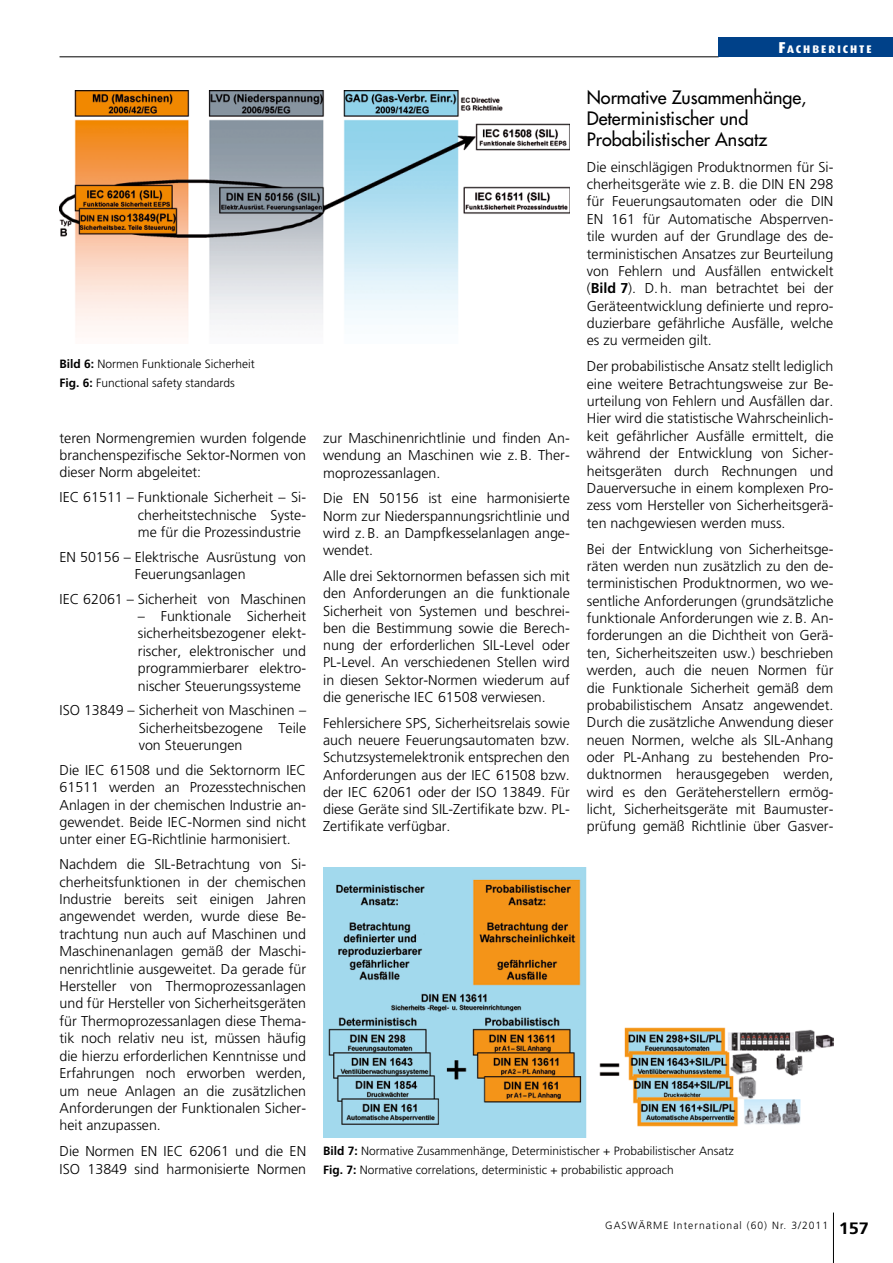
<style>
.page{position:relative;width:893px;height:1263px;background:#fff}
.page>*{position:absolute;margin:0;border:0;box-sizing:border-box;transform-origin:0 0}
.t1{font:18px/21.1px "Futura";color:#000}
.t2{font:300 14.25px/17.4px "Frutiger";color:#000;text-align:justify}
.t3{font:300 12px/18.5px "Frutiger";color:#000}
.t4{font:800 10.95px "Dax";letter-spacing:.18em;color:#fff}
.t5{font:300 10.5px "Frutiger";letter-spacing:.1em;color:#000}
.s1{font-weight:700}
.s2{font-size:15.75px}
.s3{font-weight:700;font-size:16.5px}
</style>
<div class="page">
<hr style="left:833px;top:1212px;width:1px;height:51px;background:#000">
<hr style="left:60px;top:57px;width:659px;height:1px;background:#000">
<div style="left:719px;top:38px;width:174px;height:19px;background:#004189"></div>
<img style="left:323px;top:867px;width:510px;height:271px">
<img style="left:60px;top:91px;width:510px;height:241px">
<p class="t3" style="left:60px;top:355px;width:197px"><span class="s1">Bild 6:</span> Normen Funktionale Sicherheit<br><span class="s1">Fig. 6:</span> Functional safety standards</p>
<p class="t2" style="left:60px;top:429px;width:248px">teren Normengremien wurden folgende branchenspezifische Sektor-Normen von dieser Norm abgeleitet:</p>
<p class="t2" style="left:138px;top:488px;width:170px;text-indent:-78px">IEC 61511 – Funktionale Sicherheit – Si&shy;cherheitstechnische Syste&shy;me für die Prozessindustrie</p>
<p class="t2" style="left:135px;top:548px;width:173px;text-indent:-75px">EN 50156 – Elektrische Ausrüstung von<br>Feuerungsanlagen</p>
<p class="t2" style="left:60px;top:590px;width:248px">IEC 62061 – Sicherheit von Maschinen</p>
<p class="t2" style="left:138px;top:607px;width:170px">– Funktionale Sicherheit sicherheitsbezogener elekt&shy;rischer, elektronischer und programmierbarer elektro&shy;nischer Steuerungssysteme</p>
<p class="t2" style="left:139px;top:702px;width:169px;text-indent:-79px">ISO 13849 – Sicherheit von Maschinen – Sicherheitsbezogene Teile von Steuerungen</p>
<p class="t2" style="left:60px;top:761px;width:248px">Die IEC 61508 und die Sektornorm IEC 61511 werden an Prozesstechnischen Anlagen in der chemischen Industrie an&shy;gewendet. Beide IEC-Normen sind nicht unter einer EG-Richtlinie harmonisiert.</p>
<p class="t2" style="left:60px;top:855px;width:248px">Nachdem die SIL-Betrachtung von Si&shy;cherheitsfunktionen in der chemischen Industrie bereits seit einigen Jahren angewendet werden, wurde diese Be&shy;trachtung nun auch auf Maschinen und Maschinenanlagen gemäß der Maschi&shy;nenrichtlinie ausgeweitet. Da gerade für Hersteller von Thermoprozessanlagen und für Hersteller von Sicherheitsgeräten für Thermoprozessanlagen diese Thema&shy;tik noch relativ neu ist, müssen häufig die hierzu erforderlichen Kenntnisse und Erfahrungen noch erworben werden, um neue Anlagen an die zusätzlichen Anforderungen der Funktionalen Sicher&shy;heit anzupassen.</p>
<p class="t2" style="left:60px;top:1142px;width:248px">Die Normen EN IEC 62061 und die EN<br>ISO 13849 sind harmonisierte Normen</p>
<p class="t2" style="left:323px;top:429px;width:248px">zur Maschinenrichtlinie und finden An&shy;wendung an Maschinen wie z. B. Ther&shy;moprozessanlagen.</p>
<p class="t2" style="left:323px;top:490px;width:248px">Die EN 50156 ist eine harmonisierte Norm zur Niederspannungsrichtlinie und wird z. B. an Dampfkesselanlagen ange&shy;wendet.</p>
<p class="t2" style="left:323px;top:567px;width:248px">Alle drei Sektornormen befassen sich mit den Anforderungen an die funktionale Sicherheit von Systemen und beschrei&shy;ben die Bestimmung sowie die Berech&shy;nung der erforderlichen SIL-Level oder PL-Level. An verschiedenen Stellen wird in diesen Sektor-Normen wiederum auf die generische IEC 61508 verwiesen.</p>
<p class="t2" style="left:323px;top:714px;width:248px">Fehlersichere SPS, Sicherheitsrelais sowie auch neuere Feuerungsautomaten bzw.<br>Schutzsystemelektronik entsprechen den Anforderungen aus der IEC 61508 bzw. der IEC 62061 oder der ISO 13849. Für diese Geräte sind SIL-Zertifikate bzw. PL-Zertifikate verfügbar.</p>
<p class="t4" style="left:778px;top:43px;width:95px"><span class="s2">F</span>ACHBERICHTE</p>
<p class="t1" style="left:587px;top:86px;width:221px">Normative Zusammenhänge,<br>Deterministischer und<br>Probabilistischer Ansatz</p>
<p class="t2" style="left:587px;top:158px;width:248px">Die einschlägigen Produktnormen für Si&shy;cherheitsgeräte wie z. B. die DIN EN 298 für Feuerungsautomaten oder die DIN EN 161 für Automatische Absperrven&shy;tile wurden auf der Grundlage des de&shy;terministischen Ansatzes zur Beurteilung von Fehlern und Ausfällen entwickelt (<span class="s1">Bild 7</span>). D. h. man betrachtet bei der Geräteentwicklung definierte und repro&shy;duzierbare gefährliche Ausfälle, welche es zu vermeiden gilt.</p>
<p class="t2" style="left:587px;top:358px;width:248px">Der probabilistische Ansatz stellt lediglich eine weitere Betrachtungsweise zur Be&shy;urteilung von Fehlern und Ausfällen dar.<br>Hier wird die statistische Wahrscheinlich&shy;keit gefährlicher Ausfälle ermittelt, die während der Entwicklung von Sicher&shy;heitsgeräten durch Rechnungen und Dauerversuche in einem komplexen Pro&shy;zess vom Hersteller von Sicherheitsgerä&shy;ten nachgewiesen werden muss.</p>
<p class="t2" style="left:587px;top:540px;width:248px">Bei der Entwicklung von Sicherheitsge&shy;räten werden nun zusätzlich zu den de&shy;terministischen Produktnormen, wo we&shy;sentliche Anforderungen (grundsätzliche funktionale Anforderungen wie z. B. An&shy;forderungen an die Dichtheit von Gerä&shy;ten, Sicherheitszeiten usw.) beschrieben werden, auch die neuen Normen für die Funktionale Sicherheit gemäß dem probabilistischem Ansatz angewendet.<br>Durch die zusätzliche Anwendung dieser neuen Normen, welche als SIL-Anhang oder PL-Anhang zu bestehenden Pro&shy;duktnormen herausgegeben werden, wird es den Geräteherstellern ermög&shy;licht, Sicherheitsgeräte mit Baumuster&shy;prüfung gemäß Richtlinie über Gasver-</p>
<p class="t3" style="left:323px;top:1142px;width:412px"><span class="s1">Bild 7:</span> Normative Zusammenhänge, Deterministischer + Probabilistischer Ansatz<br><span class="s1">Fig. 7:</span> Normative correlations, deterministic + probabilistic approach</p>
<p class="t5" style="left:605px;top:1220px;width:265px">GASWÄRME International (60) Nr. 3/2011 <span class="s3">157</span></p>
</div>
